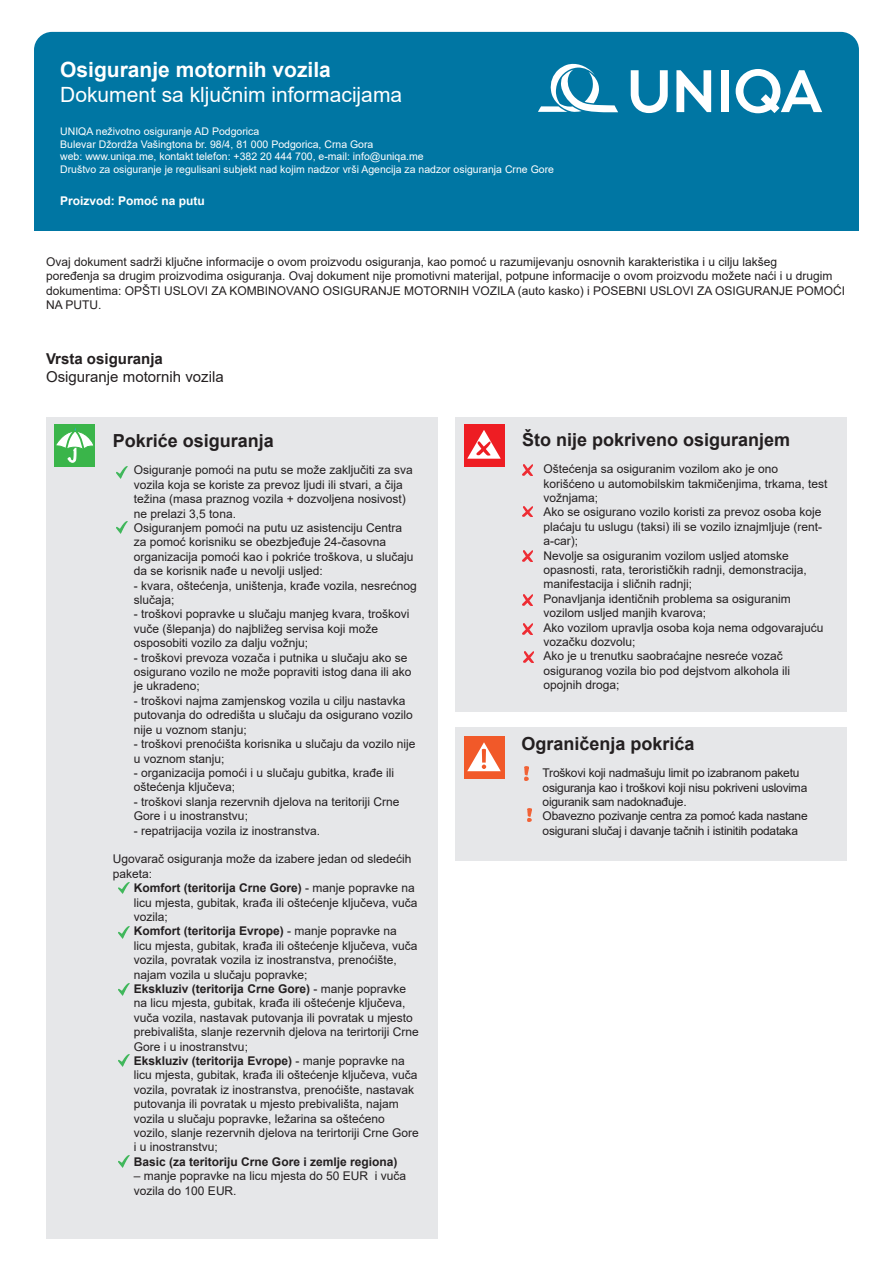
<style>
.page{position:relative;width:893px;height:1263px;background:#fff}
.page>*{position:absolute;margin:0;border:0;box-sizing:border-box;transform-origin:0 0}
.t1{font:21px "Arial";color:#fff}
.t2{font:700 21px "Arial";color:#fff}
.t3{font:700 18px "Arial";color:#231f20}
.t4{font:15px "Arial";color:#231f20}
.t5{font:700 15px "Arial";color:#231f20}
.t6{font:12px/14.4px "Arial";color:#231f20}
.t7{font:12px/14.4px "Arial";letter-spacing:-.02em;color:#231f20}
.t8{font:700 12px "Arial";color:#231f20}
.t9{font:700 12px "Arial";color:#fff}
.t10{font:10.5px/12.6px "Arial";color:#fff}
.s1{font-weight:700}
</style>
<div class="page">
<div style="left:46px;top:417px;width:392px;height:822px;background:#e6e7e9"></div>
<div style="left:455px;top:417px;width:392px;height:295px;background:#e6e7e9"></div>
<div style="left:455px;top:727px;width:392px;height:134px;background:#e6e7e9"></div>
<div style="left:34px;top:32px;width:825px;height:147px;background:#0076a3;border-radius:18px"></div>
<div style="left:34px;top:132px;width:825px;height:98px;background:#0076a3"></div>
<svg style="left:676px;top:70px;width:35px;height:42px"></svg>
<svg style="left:631px;top:70px;width:37px;height:43px"></svg>
<div style="left:721px;top:70px;width:8px;height:42px;background:#fff"></div>
<svg style="left:736px;top:69px;width:86px;height:44px"></svg>
<svg style="left:538px;top:63px;width:80px;height:49px"></svg>
<div style="left:54px;top:424px;width:41px;height:43px;background:#3ab54a"></div>
<svg style="left:56px;top:427px;width:38px;height:35px"></svg>
<svg style="left:117px;top:467px;width:11px;height:12px"></svg>
<svg style="left:117px;top:522px;width:11px;height:12px"></svg>
<svg style="left:119px;top:882px;width:11px;height:12px"></svg>
<svg style="left:119px;top:926px;width:11px;height:12px"></svg>
<svg style="left:119px;top:983px;width:11px;height:12px"></svg>
<svg style="left:119px;top:1054px;width:11px;height:12px"></svg>
<svg style="left:119px;top:1155px;width:11px;height:12px"></svg>
<div style="left:463px;top:424px;width:41px;height:43px;background:#ee1d23"></div>
<svg style="left:467px;top:430px;width:34px;height:29px"></svg>
<svg style="left:522px;top:464px;width:11px;height:11px"></svg>
<svg style="left:522px;top:506px;width:11px;height:11px"></svg>
<div style="left:463px;top:736px;width:41px;height:43px;background:#f15929"></div>
<svg style="left:467px;top:742px;width:34px;height:29px"></svg>
<svg style="left:525px;top:767px;width:3px;height:13px"></svg>
<svg style="left:527px;top:809px;width:4px;height:13px"></svg>
<svg style="left:522px;top:550px;width:11px;height:11px"></svg>
<svg style="left:522px;top:594px;width:11px;height:11px"></svg>
<svg style="left:522px;top:624px;width:11px;height:11px"></svg>
<svg style="left:523px;top:651px;width:11px;height:11px"></svg>
<h1 class="t2" style="left:60px;top:55px;width:272px">Osiguranje motornih vozila</h1>
<h1 class="t1" style="left:60px;top:80px;width:343px">Dokument sa ključnim informacijama</h1>
<p class="t10" style="left:60px;top:125px;width:495px">UNIQA neživotno osiguranje AD Podgorica<br>Bulevar Džordža Vašingtona br. 98/4, 81 000 Podgorica, Crna Gora<br>web: www.uniqa.me, kontakt telefon: +382 20 444 700, e-mail: info@uniqa.me<br>Društvo za osiguranje je regulisani subjekt nad kojim nadzor vrši Agencija za nadzor osiguranja Crne Gore</p>
<p class="t9" style="left:60px;top:192px;width:146px">Proizvod: Pomoć na putu</p>
<p class="t6" style="left:46px;top:254px;width:801px">Ovaj dokument sadrži ključne informacije o ovom proizvodu osiguranja, kao pomoć u razumijevanju osnovnih karakteristika i u cilju lakšeg<br>poređenja sa drugim proizvodima osiguranja. Ovaj dokument nije promotivni materijal, potpune informacije o ovom proizvodu možete naći i u drugim dokumentima: OPŠTI USLOVI ZA KOMBINOVANO OSIGURANJE MOTORNIH VOZILA (auto kasko) i POSEBNI USLOVI ZA OSIGURANJE POMOĆI NA PUTU.</p>
<p class="t5" style="left:46px;top:348px;width:118px">Vrsta osiguranja</p>
<p class="t4" style="left:46px;top:366px;width:179px">Osiguranje motornih vozila</p>
<h2 class="t3" style="left:113px;top:428px;width:163px">Pokriće osiguranja</h2>
<h2 class="t3" style="left:522px;top:427px;width:270px">Što nije pokriveno osiguranjem</h2>
<p class="t6" style="left:134px;top:463px;width:281px">Osiguranje pomoći na putu se može zaključiti za sva vozila koja se koriste za prevoz ljudi ili stvari, a čija težina (masa praznog vozila + dozvoljena nosivost) ne prelazi 3,5 tona.<br>Osiguranjem pomoći na putu uz asistenciju Centra za pomoć korisniku se obezbjeđuje 24-časovna organizacija pomoći kao i pokriće troškova, u slučaju da se korisnik nađe u nevolji usljed:</p>
<p class="t6" style="left:134px;top:578px;width:284px">- kvara, oštećenja, uništenja, krađe vozila, nesrećnog slučaja;</p>
<p class="t6" style="left:134px;top:607px;width:277px">- troškovi popravke u slučaju manjeg kvara, troškovi vuče (šlepanja) do najbližeg servisa koji može osposobiti vozilo za dalju vožnju;</p>
<p class="t6" style="left:134px;top:650px;width:279px">- troškovi prevoza vozača i putnika u slučaju ako se osigurano vozilo ne može popraviti istog dana ili ako je ukradeno;</p>
<p class="t6" style="left:134px;top:693px;width:280px">- troškovi najma zamjenskog vozila u cilju nastavka putovanja do odredišta u slučaju da osigurano vozilo nije u voznom stanju;</p>
<p class="t6" style="left:134px;top:737px;width:283px">- troškovi prenoćišta korisnika u slučaju da vozilo nije u voznom stanju;</p>
<p class="t6" style="left:134px;top:765px;width:262px">- organizacija pomoći i u slučaju gubitka, krađe ili oštećenja ključeva;</p>
<p class="t6" style="left:134px;top:794px;width:267px">- troškovi slanja rezervnih djelova na teritoriji Crne<br>Gore i u inostranstvu;</p>
<p class="t6" style="left:134px;top:823px;width:188px">- repatrijacija vozila iz inostranstva.</p>
<p class="t6" style="left:113px;top:852px;width:300px">Ugovarač osiguranja može da izabere jedan od sledećih paketa:</p>
<p class="t6" style="left:134px;top:881px;width:286px"><span class="s1">Komfort (teritorija Crne Gore)</span> - manje popravke na licu mjesta, gubitak, krađa ili oštećenje ključeva, vuča vozila;<br><span class="s1">Komfort (teritorija Evrope)</span> - manje popravke na<br>licu mjesta, gubitak, krađa ili oštećenje ključeva, vuča vozila, povratak vozila iz inostranstva, prenoćište, najam vozila u slučaju popravke;<br><span class="s1">Ekskluziv (teritorija Crne Gore)</span> - manje popravke na licu mjesta, gubitak, krađa ili oštećenje ključeva, vuča vozila, nastavak putovanja ili povratak u mjesto prebivališta, slanje rezervnih djelova na terirtoriji Crne Gore i u inostranstvu;<br><span class="s1">Ekskluziv (teritorija Evrope)</span> - manje popravke na licu mjesta, gubitak, krađa ili oštećenje ključeva, vuča vozila, povratak iz inostranstva, prenoćište, nastavak putovanja ili povratak u mjesto prebivališta, najam vozila u slučaju popravke, ležarina sa oštećeno vozilo, slanje rezervnih djelova na terirtoriji Crne Gore i u inostranstvu;</p>
<p class="t8" style="left:134px;top:1153px;width:265px">Basic (za teritoriju Crne Gore i zemlje regiona)</p>
<p class="t6" style="left:134px;top:1169px;width:274px">– manje popravke na licu mjesta do 50 EUR i vuča vozila do 100 EUR.</p>
<p class="t6" style="left:543px;top:462px;width:286px">Oštećenja sa osiguranim vozilom ako je ono korišćeno u automobilskim takmičenjima, trkama, test vožnjama;<br>Ako se osigurano vozilo koristi za prevoz osoba koje plaćaju tu uslugu (taksi) ili se vozilo iznajmljuje (rent&shy;a-car);<br>Nevolje sa osiguranim vozilom usljed atomske opasnosti, rata, terorističkih radnji, demonstracija, manifestacija i sličnih radnji;<br>Ponavljanja identičnih problema sa osiguranim vozilom usljed manjih kvarova;<br>Ako vozilom upravlja osoba koja nema odgovarajuću vozačku dozvolu;<br>Ako je u trenutku saobraćajne nesreće vozač osiguranog vozila bio pod dejstvom alkohola ili opojnih droga;</p>
<h2 class="t3" style="left:521px;top:731px;width:175px">Ograničenja pokrića</h2>
<p class="t7" style="left:543px;top:766px;width:267px">Troškovi koji nadmašuju limit po izabranom paketu osiguranja kao i troškovi koji nisu pokriveni uslovima oiguranik sam nadoknađuje.<br>Obavezno pozivanje centra za pomoć kada nastane osigurani slučaj i davanje tačnih i istinitih podataka</p>
</div>
